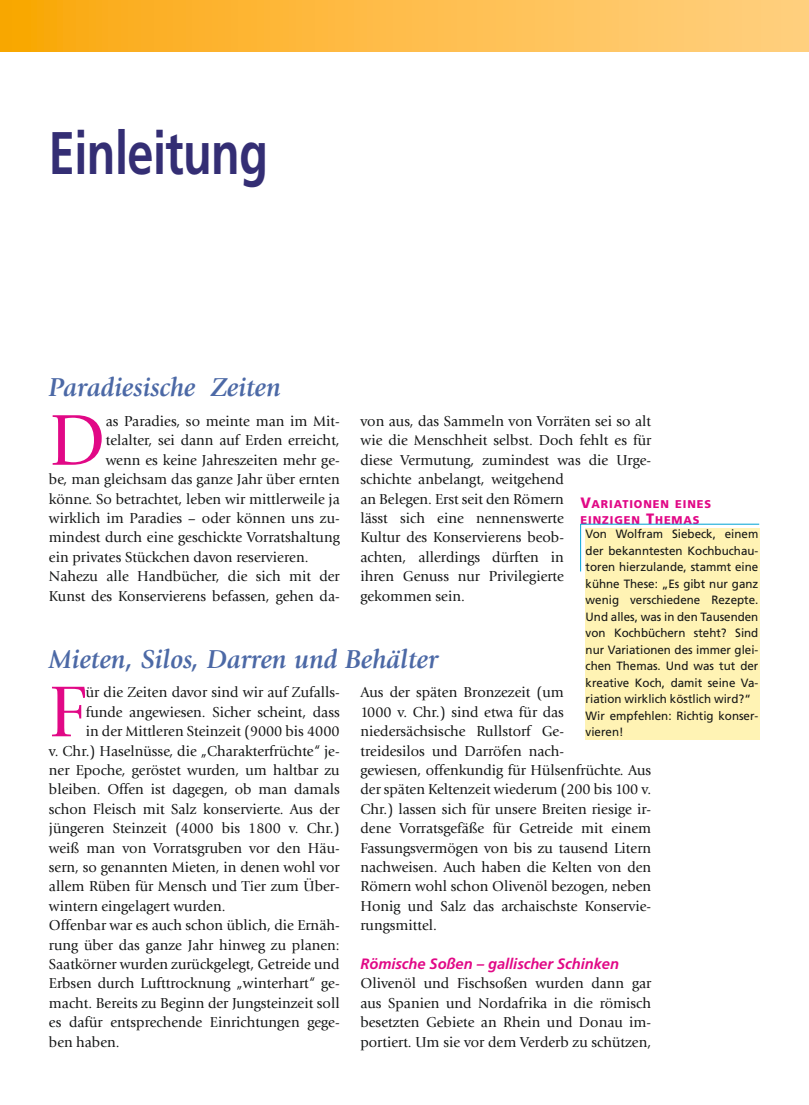
<style>
.page{position:relative;width:809px;height:1105px;background:#fff}
.page>*{position:absolute;margin:0;border:0;box-sizing:border-box;transform-origin:0 0}
.t1{font:75px "Giovanni";color:#e10886}
.t2{font:700 60px "Frutiger";letter-spacing:-.01em;color:#342e74;scale:.78 1}
.t3{font:italic 700 27px "Giovanni";color:#4c69a6}
.t4{font:15px/19.4px "Giovanni";color:#151616}
.t5{font:italic 700 15px "Frutiger";color:#e10886}
.t6{font:12px/16.5px "Frutiger";color:#151616}
.t7{font:900 11.25px/16.5px "Frutiger";letter-spacing:.08em;color:#e10886}
.s1{font-size:15px}
</style>
<div class="page">
<div style="left:0;top:0;width:809px;height:51px;background:linear-gradient(to right,#fba80b,#ffd184)"></div>
<div style="left:585px;top:528px;width:174px;height:211px;background:#fff3b4"></div>
<hr style="left:580px;top:524px;width:1px;height:47px;background:#00a3d4">
<hr style="left:581px;top:524px;width:178px;height:1px;background:#00a3d4">
<h2 class="t2" style="left:49px;top:129px;width:282px">Einleitung</h2>
<h3 class="t3" style="left:49px;top:376px;width:233px">Paradiesische Zeiten</h3>
<h1 class="t1" style="left:49px;top:410px;width:58px">D</h1>
<p class="t4" style="left:106px;top:412px;width:235px">as Paradies, so meinte man im Mit-</p>
<p class="t4" style="left:360px;top:412px;width:292px">von aus, das Sammeln von Vorräten sei so alt wie die Menschheit selbst. Doch fehlt es für diese Vermutung, zumindest was die Ur ge - schichte anbelangt, weitgehend<br>an Belegen. Erst seit den Römern<br>lässt sich eine nennenswerte<br>Kultur des Konservierens beob-<br>achten, allerdings dürf ten in<br>ihren Genuss nur Privilegierte<br>gekommen sein.</p>
<p class="t4" style="left:106px;top:432px;width:235px">telalter, sei dann auf Erden erreicht,</p>
<p class="t4" style="left:106px;top:451px;width:235px">wenn es keine Jahreszeiten mehr ge-</p>
<p class="t4" style="left:49px;top:470px;width:292px">be, man gleichsam das ganze Jahr über ernten</p>
<p class="t4" style="left:49px;top:490px;width:292px">könne. So betrachtet, leben wir mittlerweile ja</p>
<p class="t4" style="left:49px;top:509px;width:292px">wirklich im Paradies – oder können uns zu-</p>
<p class="t4" style="left:49px;top:529px;width:292px">mindest durch eine geschickte Vorratshaltung</p>
<p class="t4" style="left:49px;top:548px;width:261px">ein privates Stückchen davon reservieren.</p>
<p class="t4" style="left:49px;top:567px;width:292px">Nahezu alle Handbücher, die sich mit der</p>
<p class="t4" style="left:49px;top:587px;width:292px">Kunst des Konservierens befassen, gehen da-</p>
<p class="t7" style="left:581px;top:496px;width:132px"><span class="s1">V</span>ARIATIONEN EINES<br>EINZIGEN <span class="s1">T</span>HEMAS</p>
<p class="t6" style="left:586px;top:526px;width:174px">Von Wolfram Siebeck, einem der bekanntesten Kochbuchau&shy;toren hierzulande, stammt eine kühne These: „Es gibt nur ganz wenig verschiedene Rezepte.<br>Und alles, was in den Tausenden von Kochbüchern steht? Sind nur Variationen des immer glei&shy;chen Themas. Und was tut der kreative Koch, damit seine Va&shy;riation wirklich köstlich wird?“<br>Wir empfehlen: Richtig konser&shy;vieren!</p>
<h3 class="t3" style="left:49px;top:648px;width:391px">Mieten, Silos, Darren und Behälter</h3>
<h1 class="t1" style="left:49px;top:682px;width:38px">F</h1>
<p class="t4" style="left:86px;top:684px;width:255px">ür die Zeiten davor sind wir auf Zufalls-</p>
<p class="t4" style="left:360px;top:684px;width:292px">Aus der späten Bronzezeit (um<br>1000 v. Chr.) sind etwa für das niedersächsische Rullstorf Ge-<br>treidesilos und Darröfen nach-<br>gewiesen, offenkundig für Hülsenfrüchte. Aus der späten Keltenzeit wiederum (200 bis 100 v.<br>Chr.) lassen sich für unsere Breiten riesige ir&shy;dene Vorratsgefäße für Getreide mit einem Fassungsvermögen von bis zu tausend Litern nach weisen. Auch haben die Kelten von den Römern wohl schon Olivenöl bezogen, neben Honig und Salz das archaischste Konservie&shy;rungsmittel.</p>
<p class="t5" style="left:360px;top:957px;width:260px">Römische Soßen – gallischer Schinken</p>
<p class="t4" style="left:360px;top:974px;width:292px;text-align:justify">Olivenöl und Fischsoßen wurden dann gar aus Spanien und Nordafrika in die römisch be setzten Gebiete an Rhein und Donau im&shy;portiert. Um sie vor dem Verderb zu schützen,</p>
<p class="t4" style="left:86px;top:703px;width:255px">funde angewiesen. Sicher scheint, dass</p>
<p class="t4" style="left:86px;top:722px;width:255px">in der Mittleren Steinzeit (9000 bis 4000</p>
<p class="t4" style="left:49px;top:742px;width:292px">v. Chr.) Haselnüsse, die „Charakterfrüchte“ je-</p>
<p class="t4" style="left:49px;top:761px;width:292px">ner Epoche, geröstet wurden, um haltbar zu</p>
<p class="t4" style="left:49px;top:781px;width:292px">bleiben. Offen ist dagegen, ob man damals</p>
<p class="t4" style="left:49px;top:800px;width:292px">schon Fleisch mit Salz konservierte. Aus der</p>
<p class="t4" style="left:49px;top:819px;width:292px">jüngeren Steinzeit (4000 bis 1800 v. Chr.)</p>
<p class="t4" style="left:49px;top:839px;width:292px">weiß man von Vorratsgruben vor den Häu-</p>
<p class="t4" style="left:49px;top:858px;width:292px">sern, so genannten Mieten, in denen wohl vor</p>
<p class="t4" style="left:49px;top:877px;width:292px">allem Rüben für Mensch und Tier zum Über-</p>
<p class="t4" style="left:49px;top:897px;width:178px">wintern eingelagert wurden.</p>
<p class="t4" style="left:49px;top:916px;width:292px">Offenbar war es auch schon üblich, die Er näh -</p>
<p class="t4" style="left:49px;top:936px;width:292px">rung über das ganze Jahr hinweg zu planen:</p>
<p class="t4" style="left:49px;top:955px;width:292px">Saatkörner wurden zu rückgelegt, Ge treide und</p>
<p class="t4" style="left:49px;top:974px;width:292px">Erbsen durch Luft trocknung „winterhart“ ge-</p>
<p class="t4" style="left:49px;top:994px;width:292px">macht. Bereits zu Beginn der Jungsteinzeit soll</p>
<p class="t4" style="left:49px;top:1013px;width:292px">es dafür entsprechende Ein richtungen gege-</p>
<p class="t4" style="left:49px;top:1033px;width:72px">ben haben.</p>
</div>
